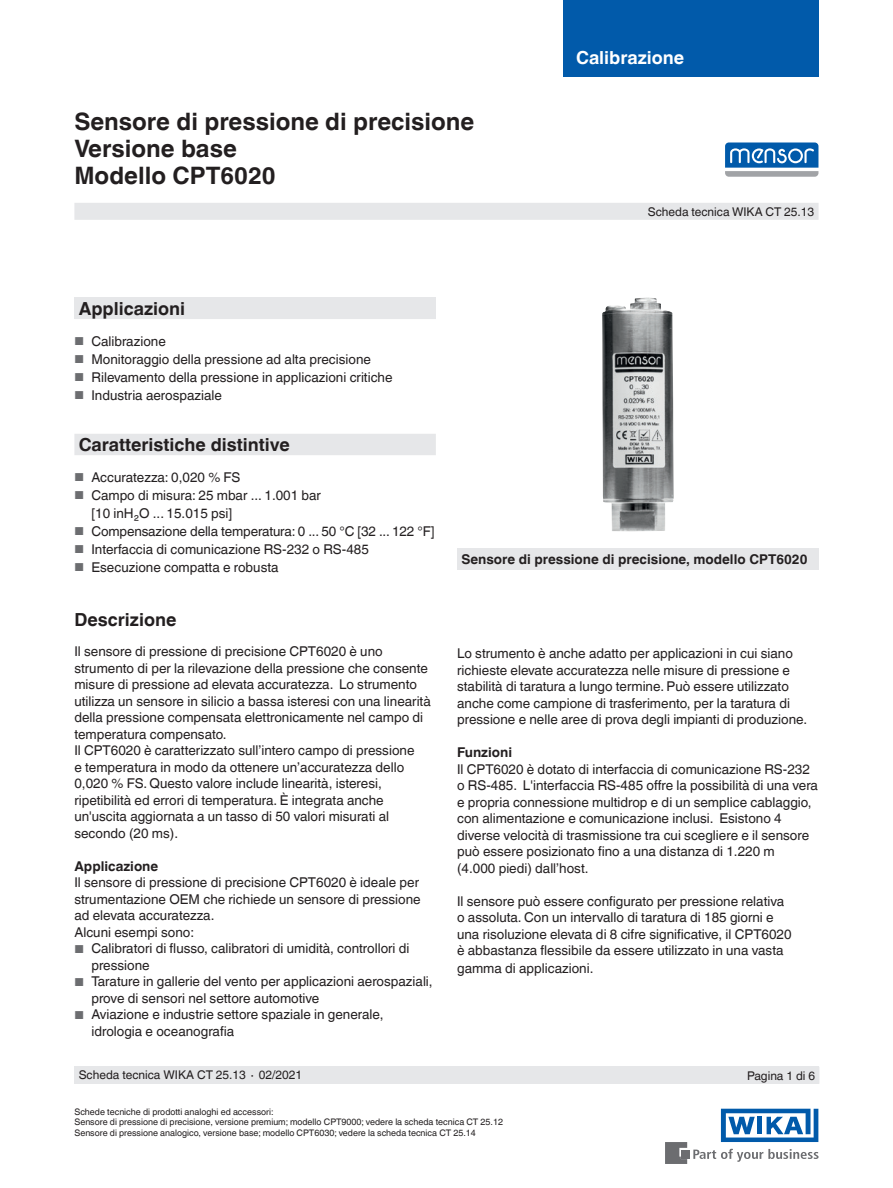
<style>
.page{position:relative;width:893px;height:1188px;background:#fff}
.page>*{position:absolute;margin:0;border:0;box-sizing:border-box;transform-origin:0 0}
.t1{font:700 24px/27px "Helvetica World";color:#231f20}
.t2{font:700 18px "Helvetica World";color:#231f20}
.t3{font:700 18px "Helvetica World";color:#fff}
.t4{font:13.5px/16.5px "Helvetica World";color:#231f20}
.t5{font:700 13.5px "Helvetica World";color:#231f20}
.t6{font:12px "Helvetica World";color:#231f20}
.t7{font:9px/10.5px "Helvetica World";color:#231f20}
.s1{font-size:11.55px;color:#6c6d70}
</style>
<div class="page">
<svg style="left:693px;top:1149px;width:126px;height:13px"></svg>
<div style="left:682px;top:1150px;width:8px;height:8px;background:#6c6d70"></div>
<svg style="left:665px;top:1142px;width:22px;height:22px"></svg>
<svg style="left:721px;top:1109px;width:97px;height:33px"></svg>
<div style="left:563px;top:0;width:256px;height:77px;background:#015aaa"></div>
<div style="left:74px;top:203px;width:745px;height:17px;background:#e6e7e9"></div>
<div style="left:74px;top:1066px;width:745px;height:18px;background:#e6e7e9"></div>
<svg style="left:725px;top:143px;width:93px;height:33px"></svg>
<div style="left:457px;top:548px;width:362px;height:22px;background:#e6e7e9"></div>
<img style="left:602px;top:297px;width:72px;height:234px">
<svg style="left:74px;top:298px;width:362px;height:157px"></svg>
<h1 class="t1" style="left:74px;top:108px;width:401px">Sensore di pressione di precisione<br>Versione base<br>Modello CPT6020</h1>
<h2 class="t3" style="left:576px;top:47px;width:109px">Calibrazione</h2>
<p class="t6" style="left:648px;top:204px;width:168px">Scheda tecnica WIKA CT 25.13</p>
<h2 class="t2" style="left:79px;top:298px;width:108px">Applicazioni</h2>
<p class="t4" style="left:74px;top:333px;width:93px"><span class="s1">■</span> Calibrazione</p>
<p class="t4" style="left:74px;top:351px;width:298px"><span class="s1">■</span> Monitoraggio della pressione ad alta precisione</p>
<p class="t4" style="left:74px;top:369px;width:320px"><span class="s1">■</span> Rilevamento della pressione in applicazioni critiche</p>
<p class="t4" style="left:74px;top:387px;width:149px"><span class="s1">■</span> Industria aerospaziale</p>
<h2 class="t2" style="left:79px;top:434px;width:213px">Caratteristiche distintive</h2>
<p class="t4" style="left:74px;top:469px;width:168px"><span class="s1">■</span> Accuratezza: 0,020 % FS</p>
<p class="t4" style="left:91px;top:486px;width:231px;line-height:18px;text-indent:-17px"><span class="s1">■</span> Campo di misura: 25 mbar ... 1.001 bar [10 inH₂O ... 15.015 psi]</p>
<p class="t4" style="left:74px;top:523px;width:362px"><span class="s1">■</span> Compensazione della temperatura: 0 ... 50 °C [32 ... 122 °F]</p>
<p class="t4" style="left:74px;top:541px;width:296px"><span class="s1">■</span> Interfaccia di comunicazione RS-232 o RS-485</p>
<p class="t4" style="left:74px;top:559px;width:206px"><span class="s1">■</span> Esecuzione compatta e robusta</p>
<h2 class="t2" style="left:74px;top:610px;width:103px">Descrizione</h2>
<p class="t4" style="left:74px;top:643px;width:358px">Il sensore di pressione di precisione CPT6020 è uno strumento di per la rilevazione della pressione che consente misure di pressione ad elevata accuratezza. Lo strumento utilizza un sensore in silicio a bassa isteresi con una linearità della pressione compensata elettronicamente nel campo di temperatura compensato.<br>Il CPT6020 è caratterizzato sull’intero campo di pressione<br>e temperatura in modo da ottenere un’accuratezza dello 0,020 % FS. Questo valore include linearità, isteresi, ripetibilità ed errori di temperatura. È integrata anche un'uscita aggiornata a un tasso di 50 valori misurati al secondo (20 ms).</p>
<p class="t5" style="left:74px;top:858px;width:85px">Applicazione</p>
<p class="t4" style="left:74px;top:874px;width:348px">Il sensore di pressione di precisione CPT6020 è ideale per strumentazione OEM che richiede un sensore di pressione ad elevata accuratezza.<br>Alcuni esempi sono:</p>
<p class="t4" style="left:91px;top:940px;width:320px;text-indent:-17px"><span class="s1">■</span> Calibratori di flusso, calibratori di umidità, controllori di pressione</p>
<p class="t4" style="left:91px;top:973px;width:343px;text-indent:-17px"><span class="s1">■</span> Tarature in gallerie del vento per applicazioni aerospaziali, prove di sensori nel settore automotive</p>
<p class="t4" style="left:91px;top:1006px;width:294px;text-indent:-17px"><span class="s1">■</span> Aviazione e industrie settore spaziale in generale, idrologia e oceanografia</p>
<p class="t5" style="left:461px;top:551px;width:348px">Sensore di pressione di precisione, modello CPT6020</p>
<p class="t4" style="left:457px;top:645px;width:351px">Lo strumento è anche adatto per applicazioni in cui siano richieste elevate accuratezza nelle misure di pressione e stabilità di taratura a lungo termine. Può essere utilizzato anche come campione di trasferimento, per la taratura di pressione e nelle aree di prova degli impianti di produzione.</p>
<p class="t5" style="left:457px;top:745px;width:57px">Funzioni</p>
<p class="t4" style="left:457px;top:761px;width:362px">Il CPT6020 è dotato di interfaccia di comunicazione RS-232 o RS-485. L'interfaccia RS-485 offre la possibilità di una vera e propria connessione multidrop e di un semplice cablaggio, con alimentazione e comunicazione inclusi. Esistono 4 diverse velocità di trasmissione tra cui scegliere e il sensore può essere posizionato fino a una distanza di 1.220 m<br>(4.000 piedi) dall’host.</p>
<p class="t4" style="left:457px;top:893px;width:336px">Il sensore può essere configurato per pressione relativa o assoluta. Con un intervallo di taratura di 185 giorni e una risoluzione elevata di 8 cifre significative, il CPT6020 è abbastanza flessibile da essere utilizzato in una vasta</p>
<p class="t4" style="left:457px;top:960px;width:138px">gamma di applicazioni.</p>
<p class="t6" style="left:79px;top:1068px;width:225px">Scheda tecnica WIKA CT 25.13 ∙ 02/2021</p>
<p class="t6" style="left:747px;top:1068px;width:70px">Pagina 1 di 6</p>
<p class="t7" style="left:74px;top:1107px;width:430px">Schede tecniche di prodotti analoghi ed accessori:<br>Sensore di pressione di precisione, versione premium; modello CPT9000; vedere la scheda tecnica CT 25.12<br>Sensore di pressione analogico, versione base; modello CPT6030; vedere la scheda tecnica CT 25.14</p>
</div>
